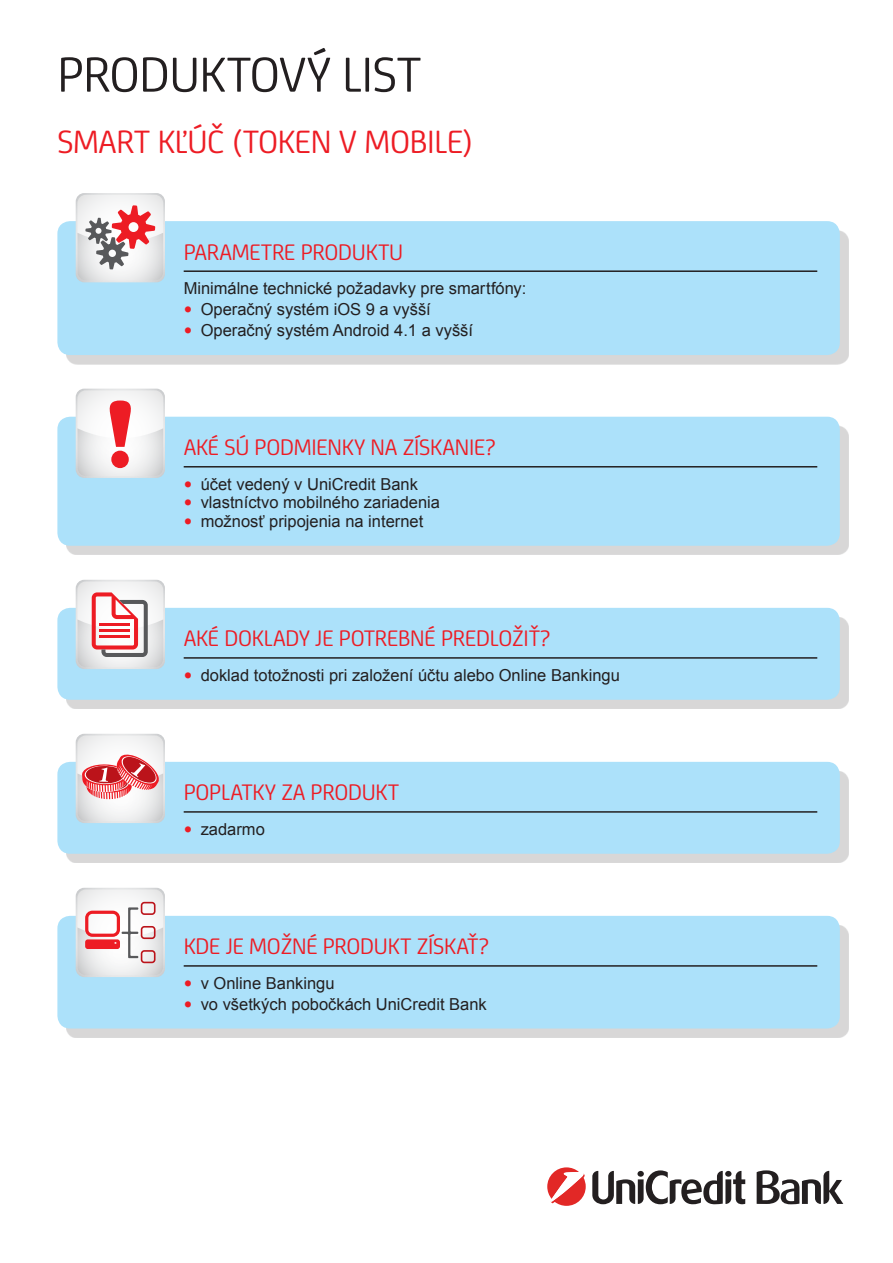
<style>
.page{position:relative;width:893px;height:1263px;background:#fff}
.page>*{position:absolute;margin:0;border:0;box-sizing:border-box;transform-origin:0 0}
.t1{font:52.5px "Uni Credit";letter-spacing:-.01em;color:#231f20}
.t2{font:34.5px "Uni Credit";letter-spacing:-.01em;color:#ed1c24}
.t3{font:24px "Uni Credit";letter-spacing:-.01em;color:#ed1c24}
.t4{font:16.5px "Arial";color:#231f20}
.s1{font-size:24px;color:#ed1c24}
</style>
<div class="page">
<div style="left:66px;top:230px;width:783px;height:134px;background:#d8d7d7"></div>
<div style="left:57px;top:221px;width:783px;height:134px;background:#ace1fa;border-radius:13px"></div>
<svg style="left:76px;top:193px;width:89px;height:89px"></svg>
<hr style="left:184px;top:270px;width:633px;height:2px;background:#231f20">
<div style="left:66px;top:426px;width:783px;height:129px;background:#d8d7d7"></div>
<div style="left:57px;top:417px;width:783px;height:129px;background:#ace1fa;border-radius:13px"></div>
<svg style="left:76px;top:389px;width:89px;height:89px"></svg>
<hr style="left:184px;top:466px;width:633px;height:1px;background:#231f20">
<div style="left:66px;top:617px;width:783px;height:92px;background:#d8d7d7"></div>
<div style="left:57px;top:608px;width:783px;height:92px;background:#ace1fa;border-radius:13px"></div>
<svg style="left:76px;top:580px;width:89px;height:89px"></svg>
<hr style="left:184px;top:657px;width:633px;height:2px;background:#231f20">
<div style="left:66px;top:771px;width:783px;height:92px;background:#d8d7d7"></div>
<div style="left:57px;top:762px;width:783px;height:92px;background:#ace1fa;border-radius:13px"></div>
<svg style="left:76px;top:734px;width:89px;height:89px"></svg>
<hr style="left:184px;top:811px;width:633px;height:2px;background:#231f20">
<div style="left:66px;top:925px;width:783px;height:113px;background:#231f20;opacity:.18"></div>
<div style="left:57px;top:916px;width:783px;height:112px;background:#ace1fa;border-radius:13px"></div>
<svg style="left:76px;top:888px;width:89px;height:89px"></svg>
<hr style="left:184px;top:965px;width:633px;height:2px;background:#231f20">
<svg style="left:547px;top:1167px;width:39px;height:39px"></svg>
<svg style="left:592px;top:1170px;width:153px;height:34px"></svg>
<svg style="left:757px;top:1170px;width:86px;height:34px"></svg>
<h1 class="t1" style="left:57px;top:37px;width:366px">PRODUKTOVÝ LIST</h1>
<h2 class="t2" style="left:57px;top:117px;width:417px">SMART KĽÚČ (TOKEN V MO BILE)</h2>
<h3 class="t3" style="left:184px;top:235px;width:221px">PARAMETRE PRODUKTU</h3>
<p class="t4" style="left:184px;top:278px;width:344px">Minimálne technické požadavky pre smartfóny:</p>
<p class="t4" style="left:184px;top:299px;width:249px"><span class="s1">•</span> Operačný systém iOS 9 a vyšší</p>
<p class="t4" style="left:184px;top:320px;width:291px"><span class="s1">•</span> Operačný systém Android 4.1 a vyšší</p>
<h3 class="t3" style="left:184px;top:430px;width:314px">AKÉ SÚ PODMIEN KY NA ZÍSKANIE?</h3>
<p class="t4" style="left:184px;top:473px;width:236px"><span class="s1">•</span> účet vedený v UniCredit Bank</p>
<p class="t4" style="left:184px;top:492px;width:258px"><span class="s1">•</span> vlastníctvo mobilného zariadenia</p>
<p class="t4" style="left:184px;top:510px;width:241px"><span class="s1">•</span> možnosť pripojenia na internet</p>
<h3 class="t3" style="left:184px;top:621px;width:368px">AKÉ DOKLADY JE POTREBN É PREDLOŽIŤ?</h3>
<p class="t4" style="left:184px;top:664px;width:438px"><span class="s1">•</span> doklad totožnosti pri založení účtu alebo Online Bankingu</p>
<h3 class="t3" style="left:184px;top:775px;width:217px">POPLATKY ZA PRODUKT</h3>
<p class="t4" style="left:184px;top:818px;width:83px"><span class="s1">•</span> zadarmo</p>
<h3 class="t3" style="left:184px;top:929px;width:307px">KDE JE MOŽNÉ PRODUKT ZÍSKAŤ?</h3>
<p class="t4" style="left:184px;top:972px;width:152px"><span class="s1">•</span> v Online Bankingu</p>
<p class="t4" style="left:184px;top:993px;width:305px"><span class="s1">•</span> vo všetkých pobočkách UniCredit Bank</p>
</div>
